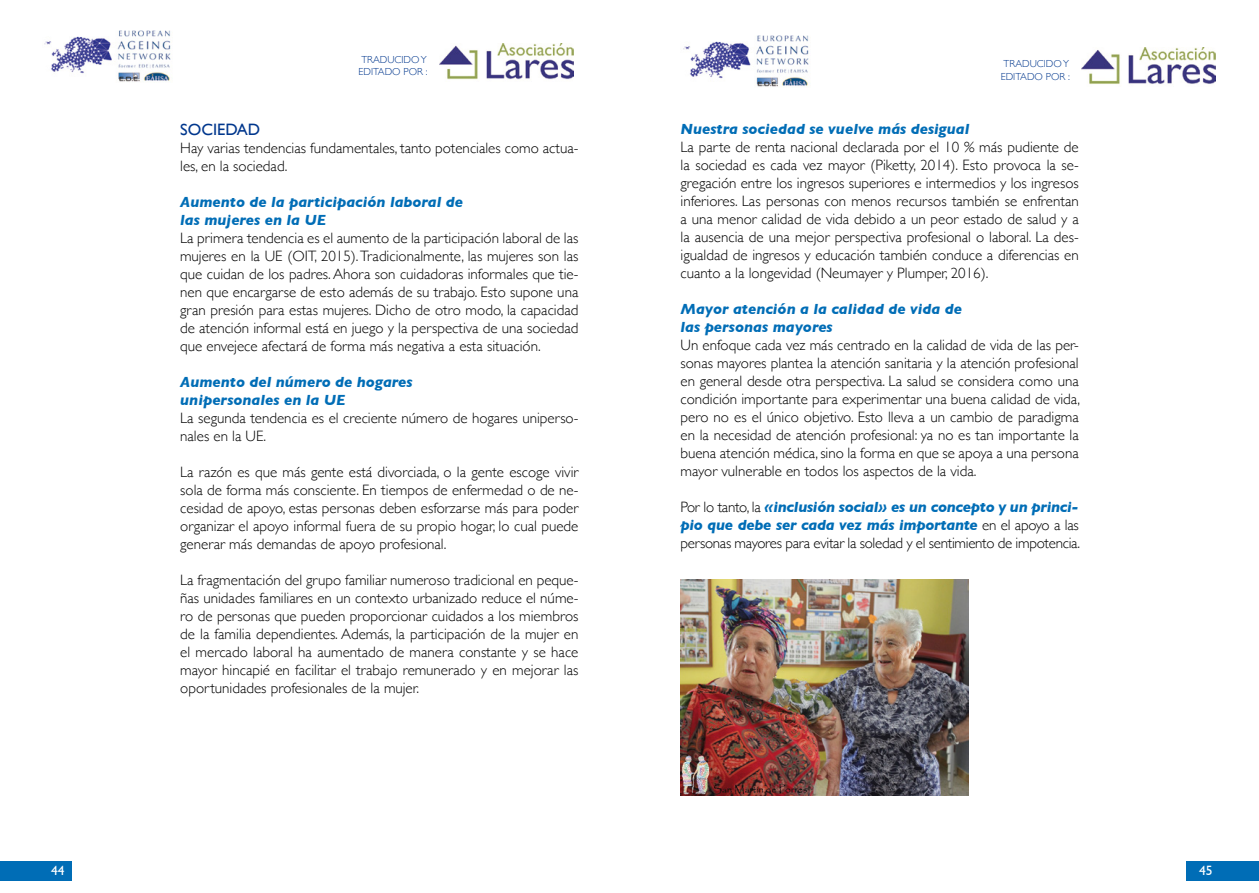
<style>
.page{position:relative;width:1259px;height:893px;background:#fff}
.page>*{position:absolute;margin:0;border:0;box-sizing:border-box;transform-origin:0 0}
.t1{font:16.5px "Gill Sans";color:#00378d}
.t2{font:300 15px/18px "Gill Sans";color:#000;text-align:justify}
.t3{font:italic 700 15px/18px "Gill Sans";color:#006db6}
.t4{font:13.5px "Gill Sans";color:#fff}
.t5{font:300 10.2px/12.3px "Gill Sans";color:#00378d}
.s1{font-weight:700;font-style:italic;color:#006db6}
</style>
<div class="page">
<img style="left:439px;top:43px;width:134px;height:37px">
<img style="left:1081px;top:48px;width:134px;height:37px">
<div style="left:0;top:861px;width:72px;height:19px;background:#006db6"></div>
<div style="left:1186px;top:861px;width:73px;height:19px;background:#006db6"></div>
<img style="left:44px;top:30px;width:127px;height:52px">
<img style="left:683px;top:35px;width:126px;height:52px">
<img style="left:680px;top:579px;width:288px;height:216px">
<p class="t5" style="left:358px;top:53px;width:71px">TRADUCIDO Y<br>EDITADO POR :</p>
<p class="t5" style="left:1000px;top:57px;width:71px">TRADUCIDO Y<br>EDITADO POR :</p>
<p class="t1" style="left:180px;top:120px;width:82px">SOCIEDAD</p>
<p class="t2" style="left:180px;top:138px;width:400px">Hay varias tendencias fundamentales, tanto potenciales como actua&shy;les, en la sociedad.</p>
<p class="t3" style="left:180px;top:193px;width:284px">Aumento de la participación laboral de las mujeres en la UE</p>
<p class="t2" style="left:180px;top:228px;width:400px">La primera tendencia es el aumento de la participación laboral de las mujeres en la UE (OIT, 2015). Tradicionalmente, las mujeres son las que cuidan de los padres. Ahora son cuidadoras informales que tie&shy;nen que encargarse de esto además de su trabajo. Esto supone una gran presión para estas mujeres. Dicho de otro modo, la capacidad de atención informal está en juego y la perspectiva de una sociedad que envejece afectará de forma más negativa a esta situación.</p>
<p class="t3" style="left:180px;top:373px;width:234px">Aumento del número de hogares unipersonales en la UE</p>
<p class="t2" style="left:180px;top:408px;width:400px">La segunda tendencia es el creciente número de hogares uniperso&shy;nales en la UE.</p>
<p class="t2" style="left:180px;top:462px;width:400px">La razón es que más gente está divorciada, o la gente escoge vivir sola de forma más consciente. En tiempos de enfermedad o de ne&shy;cesidad de apoyo, estas personas deben esforzarse más para poder organizar el apoyo informal fuera de su propio hogar, lo cual puede generar más demandas de apoyo profesional.</p>
<p class="t2" style="left:180px;top:570px;width:400px">La fragmentación del grupo familiar numeroso tradicional en peque&shy;ñas unidades familiares en un contexto urbanizado reduce el núme&shy;ro de personas que pueden proporcionar cuidados a los miembros de la familia dependientes. Además, la participación de la mujer en el mercado laboral ha aumentado de manera constante y se hace mayor hincapié en facilitar el trabajo remunerado y en mejorar las oportunidades profesionales de la mujer.</p>
<p class="t3" style="left:680px;top:120px;width:290px">Nuestra sociedad se vuelve más desigual</p>
<p class="t2" style="left:680px;top:137px;width:400px">La parte de renta nacional declarada por el 10 % más pudiente de la sociedad es cada vez mayor (Piketty, 2014). Esto provoca la se&shy;gregación entre los ingresos superiores e intermedios y los ingresos inferiores. Las personas con menos recursos también se enfrentan a una menor calidad de vida debido a un peor estado de salud y a la ausencia de una mejor perspectiva profesional o laboral. La des&shy;igualdad de ingresos y educación también conduce a diferencias en cuanto a la longevidad (Neumayer y Plumper, 2016).</p>
<p class="t3" style="left:680px;top:300px;width:283px">Mayor atención a la calidad de vida de las personas mayores</p>
<p class="t2" style="left:680px;top:335px;width:401px">Un enfoque cada vez más centrado en la calidad de vida de las per&shy;sonas mayores plantea la atención sanitaria y la atención profesional en general desde otra perspectiva. La salud se considera como una condición importante para experimentar una buena calidad de vida, pero no es el único objetivo. Esto lleva a un cambio de paradigma en la necesidad de atención profesional: ya no es tan importante la buena atención médica, sino la forma en que se apoya a una persona mayor vulnerable en todos los aspectos de la vida.</p>
<p class="t2" style="left:680px;top:497px;width:401px">Por lo tanto, la <span class="s1">«inclusión social» es un concepto y un princi&shy;pio que debe ser cada vez más importante</span> en el apoyo a las personas mayores para evitar la soledad y el sentimiento de impotencia.</p>
<p class="t4" style="left:51px;top:862px;width:15px">44</p>
<p class="t4" style="left:1199px;top:862px;width:15px">45</p>
</div>
